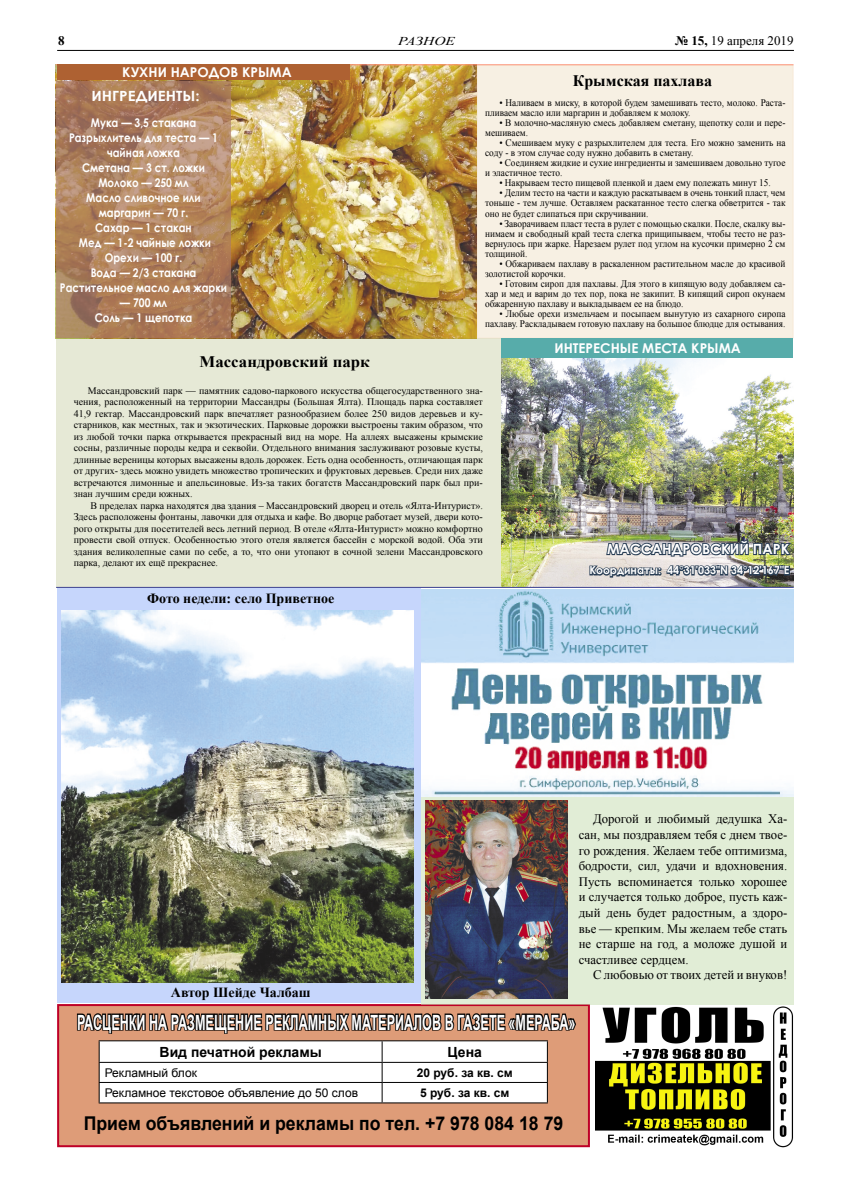
<style>
.page{position:relative;width:842px;height:1191px;background:#fff}
.page>*{position:absolute;margin:0;border:0;box-sizing:border-box;transform-origin:0 0}
.t1{font:700 21px "Arial";color:#fff;scale:.6 1}
.t2{font:700 19px "Arial";color:#000;scale:.93 1}
.t3{font:700 16px "Times New Roman";color:#000;scale:1.05 1}
.t4{font:700 16px "Times New Roman";color:#000}
.t5{font:700 14.1px "Century Gothic";color:#fff;scale:1.08 1}
.t6{font:700 14px "Times New Roman";color:#000}
.t7{font:700 14px "Arial";color:#000}
.t8{font:700 14px "Century Gothic";color:#fff}
.t9{font:700 13.5px "Century Gothic";color:#fff}
.t10{font:13px/15.6px "Times New Roman";color:#000;text-align:justify}
.t11{font:700 13px "Times New Roman";color:#000}
.t12{font:700 12px/15px "Century Gothic";color:#fff;text-align:center;scale:.86 1}
.t13{font:12px "Arial";color:#000}
.t14{font:700 12px "Arial";color:#000}
.t15{font:italic 12px "Times New Roman";color:#000;scale:1.29 1}
.t16{font:700 11px "Century Gothic";color:#fff}
.t17{font:10px/11.5px "Times New Roman";color:#000;text-align:justify}
.t18{font:10px/10px "Times New Roman";color:#000;scale:.93 1}
.s1{font-weight:700}
</style>
<div class="page">
<img style="left:56px;top:65px;width:421px;height:273px">
<div style="left:58px;top:588px;width:363px;height:415px;background:#c6d6fc"></div>
<hr style="left:57px;top:50px;width:737px;height:1px;background:#000">
<img style="left:595px;top:1006px;width:198px;height:141px">
<div style="left:57px;top:1004px;width:533px;height:143px;background:#de9c78;border:2px solid #be0027"></div>
<svg style="left:76px;top:1004px;width:501px;height:99px"></svg>
<hr style="left:56px;top:64px;width:737px;height:1px;background:#ff8e78">
<img style="left:501px;top:358px;width:293px;height:229px">
<div style="left:56px;top:338px;width:445px;height:249px;background:#e6e9d6"></div>
<div style="left:477px;top:65px;width:316px;height:273px;background:#f7f0e3"></div>
<div style="left:57px;top:64px;width:293px;height:15px;background:#ae6132"></div>
<svg style="left:56px;top:81px;width:175px;height:256px"></svg>
<div style="left:501px;top:338px;width:291px;height:20px;background:#57acaa"></div>
<img style="left:588px;top:539px;width:205px;height:39px">
<img style="left:61px;top:610px;width:353px;height:372px">
<hr style="left:56px;top:587px;width:738px;height:1px;background:#3a408e">
<div style="left:421px;top:796px;width:372px;height:208px;background:#e1edd6"></div>
<img style="left:426px;top:801px;width:141px;height:197px">
<img style="left:422px;top:589px;width:372px;height:207px">
<h3 class="t11" style="left:58px;top:31px;width:8px">8</h3>
<p class="t15" style="left:398px;top:32px;width:46px">РАЗНОЕ</p>
<h3 class="t10" style="left:675px;top:32px;width:120px"><span class="s1">№ 15,</span> 19 апреля 2019</h3>
<h3 class="t9" style="left:122px;top:62px;width:171px">КУХНИ НАРОДОВ КРЫМА</h3>
<h3 class="t5" style="left:91px;top:85px;width:102px">ИНГРЕДИЕНТЫ:</h3>
<p class="t12" style="left:60px;top:114px;width:196px">Мука — 3,5 стакана<br>Разрыхлитель для теста — 1 чайная ложка<br>Сметана — 3 ст. ложки<br>Молоко — 250 мл<br>Масло сливочное или маргарин — 70 г.<br>Сахар — 1 стакан<br>Мед — 1-2 чайные ложки<br>Орехи — 100 г.<br>Вода — 2/3 стакана<br>Растительное масло для жарки</p>
<p class="t12" style="left:95px;top:294px;width:115px">— 700 мл<br>Соль — 1 щепотка</p>
<h3 class="t4" style="left:573px;top:69px;width:141px">Крымская пахлава</h3>
<p class="t18" style="left:485px;top:98px;width:324px;text-indent:14px">• Наливаем в миску, в которой будем замешивать тесто, молоко. Раста&shy;пливаем масло или маргарин и добавляем к молоку.</p>
<p class="t18" style="left:485px;top:118px;width:324px;text-indent:14px">• В молочно-масляную смесь добавляем сметану, щепотку соли и пере&shy;мешиваем.</p>
<p class="t18" style="left:485px;top:138px;width:324px;text-indent:14px">• Смешиваем муку с разрыхлителем для теста. Его можно заменить на соду - в этом случае соду нужно добавить в сметану.</p>
<p class="t18" style="left:485px;top:158px;width:324px;text-indent:14px">• Соединяем жидкие и сухие ингредиенты и замешиваем довольно тугое и эластичное тесто.</p>
<p class="t18" style="left:499px;top:178px;width:293px">• Накрываем тесто пищевой пленкой и даем ему полежать минут 15.</p>
<p class="t18" style="left:485px;top:188px;width:324px;text-align:justify;text-indent:14px">• Делим тесто на части и каждую раскатываем в очень тонкий пласт, чем тоньше - тем лучше. Оставляем раскатанное тесто слегка обветрится - так оно не будет слипаться при скручивании.</p>
<p class="t18" style="left:485px;top:218px;width:324px;text-align:justify;text-indent:14px">• Заворачиваем пласт теста в рулет с помощью скалки. После, скалку вы&shy;нимаем и свободный край теста слегка прищипываем, чтобы тесто не раз&shy;вернулось при жарке. Нарезаем рулет под углом на кусочки примерно 2 см толщиной.</p>
<p class="t18" style="left:485px;top:258px;width:324px;text-indent:14px">• Обжариваем пахлаву в раскаленном растительном масле до красивой золотистой корочки.</p>
<p class="t18" style="left:485px;top:278px;width:324px;text-align:justify;text-indent:14px">• Готовим сироп для пахлавы. Для этого в кипящую воду добавляем са&shy;хар и мед и варим до тех пор, пока не закипит. В кипящий сироп окунаем обжаренную пахлаву и выкладываем ее на блюдо.</p>
<p class="t18" style="left:485px;top:308px;width:324px;text-align:right">• Любые орехи измельчаем и посыпаем вынутую из сахарного сиропа пахлаву. Раскладываем готовую пахлаву на большое блюдце для остывания.</p>
<h3 class="t9" style="left:554px;top:337px;width:188px">ИНТЕРЕСНЫЕ МЕСТА КРЫМА</h3>
<h3 class="t3" style="left:200px;top:350px;width:164px">Массандровский парк</h3>
<p class="t17" style="left:74px;top:384px;width:411px;text-indent:14px">Массандровский парк — памятник садово-паркового искусства общегосударственного зна&shy;чения, расположенный на территории Массандры (Большая Ялта). Площадь парка составляет 41,9 гектар. Массандровский парк впечатляет разнообразием более 250 видов деревьев и ку&shy;старников, как местных, так и экзотических. Парковые дорожки выстроены таким образом, что из любой точки парка открывается прекрасный вид на море. На аллеях высажены крымские сосны, различные породы кедра и секвойи. Отдельного внимания заслуживают розовые кусты, длинные вереницы которых высажены вдоль дорожек. Есть одна особенность, отличающая парк от других- здесь можно увидеть множество тропических и фруктовых деревьев. Среди них даже встречаются лимонные и апельсиновые. Из-за таких богатств Массандровский парк был при&shy;знан лучшим среди южных.</p>
<p class="t17" style="left:74px;top:499px;width:411px;text-indent:17px">В пределах парка находятся два здания – Массандровский дворец и отель «Ялта-Интурист».<br>Здесь расположены фонтаны, лавочки для отдыха и кафе. Во дворце работает музей, двери кото&shy;рого открыты для посетителей весь летний период. В отеле «Ялта-Интурист» можно комфортно провести свой отпуск. Особенностью этого отеля является бассейн с морской водой. Оба эти здания великолепные сами по себе, а то, что они утопают в сочной зелени Массандровского парка, делают их ещё прекраснее.</p>
<h3 class="t6" style="left:147px;top:588px;width:189px">Фото недели: село Приветное</h3>
<h3 class="t6" style="left:171px;top:982px;width:141px">Автор Шейде Чалбаш</h3>
<h3 class="t8" style="left:607px;top:538px;width:184px">МАССАНДРОВСКИЙ ПАРК</h3>
<p class="t16" style="left:589px;top:562px;width:202px">Координаты: 44°31'033"N 34°12'167"E</p>
<p class="t10" style="left:579px;top:811px;width:210px;text-indent:14px">Дорогой и любимый дедушка Ха&shy;сан, мы поздравляем тебя с днем твое&shy;го рождения. Желаем тебе оптимизма, бодрости, сил, удачи и вдохновения.<br>Пусть вспоминается только хорошее и случается только доброе, пусть каж&shy;дый день будет радостным, а здоро&shy;вье — крепким. Мы желаем тебе стать не старше на год, а моложе душой и счастливее сердцем.</p>
<h3 class="t10" style="left:593px;top:967px;width:196px">С любовью от твоих детей и внуков!</h3>
<h1 class="t1" style="left:77px;top:1008px;width:832px">РАСЦЕНКИ НА РАЗМЕЩЕНИЕ РЕКЛАМНЫХ МАТЕРИАЛОВ В ГАЗЕТЕ «МЕРАБА»</h1>
<h3 class="t7" style="left:160px;top:1042px;width:164px">Вид печатной рекламы</h3>
<h3 class="t7" style="left:447px;top:1042px;width:36px">Цена</h3>
<p class="t13" style="left:105px;top:1064px;width:94px">Рекламный блок</p>
<p class="t14" style="left:417px;top:1064px;width:98px">20 руб. за кв. см</p>
<p class="t13" style="left:105px;top:1084px;width:255px">Рекламное текстовое объявление до 50 слов</p>
<p class="t14" style="left:420px;top:1084px;width:91px">5 руб. за кв. см</p>
<h2 class="t2" style="left:84px;top:1111px;width:517px">Прием объявлений и рекламы по тел. +7 978 084 18 79</h2>
</div>
